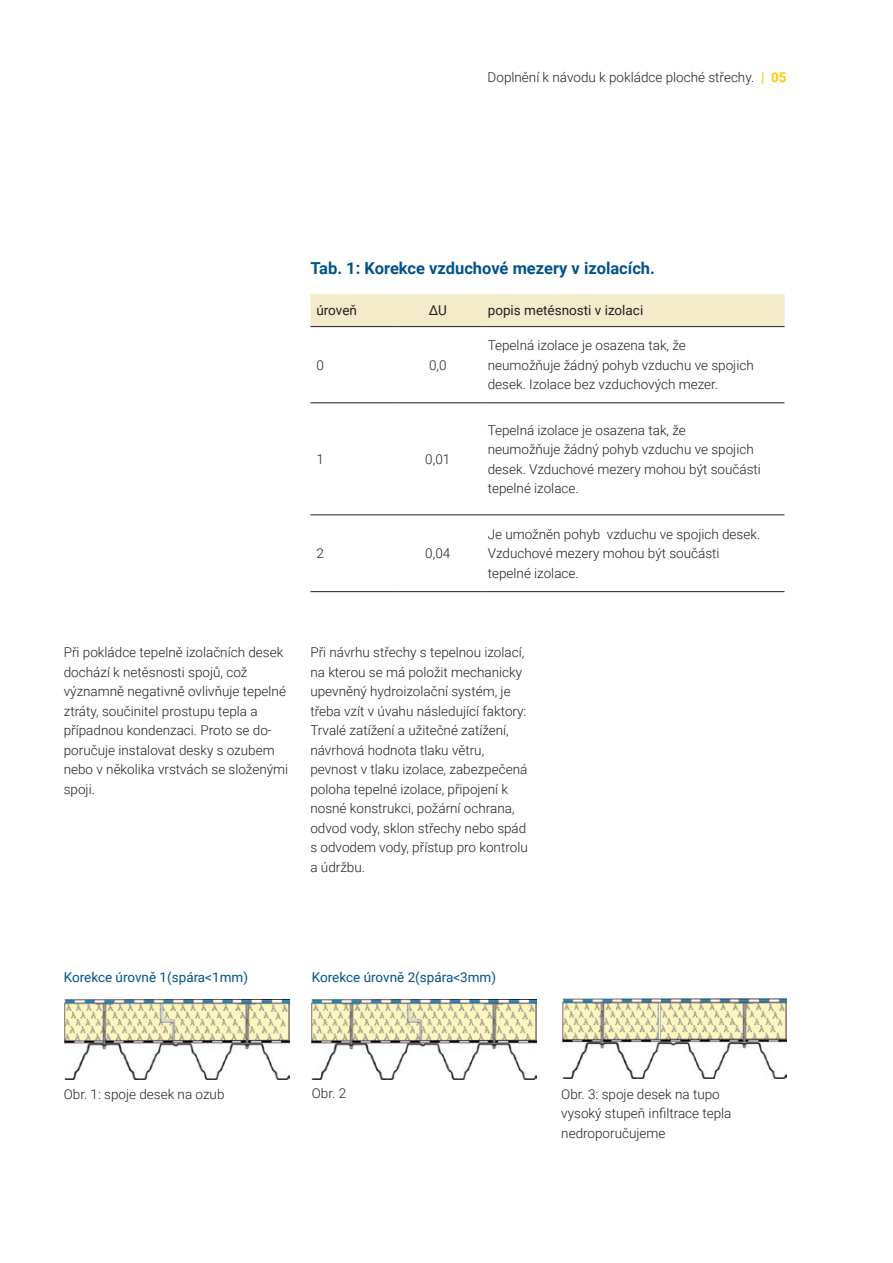
<style>
.page{position:relative;width:893px;height:1263px;background:#fff}
.page>*{position:absolute;margin:0;border:0;box-sizing:border-box;transform-origin:0 0}
.t1{font:700 16.5px "Roboto";color:#005489}
.t2{font:300 13.5px/19.5px "Roboto";color:#231f20}
.t3{font:13.5px "Roboto";color:#005489}
.t4{font:13.5px "Roboto";color:#231f20}
.s1{font-weight:700;color:#feca0a}
</style>
<div class="page">
<img style="left:65px;top:1000px;width:224px;height:80px">
<img style="left:312px;top:999px;width:224px;height:80px">
<img style="left:562px;top:998px;width:225px;height:81px">
<div style="left:310px;top:294px;width:474px;height:32px;background:#f3ebca"></div>
<svg style="left:482px;top:327px;width:302px;height:188px"></svg>
<hr style="left:310px;top:326px;width:84px;height:1px;background:#231f20">
<hr style="left:394px;top:326px;width:88px;height:1px;background:#231f20">
<hr style="left:482px;top:326px;width:302px;height:1px;background:#231f20">
<hr style="left:310px;top:403px;width:84px;height:1px;background:#231f20">
<hr style="left:394px;top:403px;width:88px;height:1px;background:#231f20">
<hr style="left:482px;top:403px;width:302px;height:1px;background:#231f20">
<hr style="left:310px;top:515px;width:84px;height:1px;background:#231f20">
<hr style="left:394px;top:515px;width:88px;height:1px;background:#231f20">
<hr style="left:482px;top:515px;width:302px;height:1px;background:#231f20">
<hr style="left:310px;top:591px;width:84px;height:1px;background:#231f20">
<hr style="left:394px;top:591px;width:88px;height:1px;background:#231f20">
<hr style="left:482px;top:591px;width:302px;height:1px;background:#231f20">
<p class="t2" style="left:488px;top:67px;width:301px">Doplnění k návodu k pokládce ploché střechy. <span class="s1">| 05</span></p>
<p class="t1" style="left:310px;top:257px;width:346px">Tab. 1: Korekce vzduchové mezery v izolacích.</p>
<p class="t4" style="left:316px;top:301px;width:42px">úroveň</p>
<p class="t4" style="left:429px;top:301px;width:20px">ΔU</p>
<p class="t4" style="left:488px;top:301px;width:157px">popis metésnosti v izolaci</p>
<p class="t2" style="left:316px;top:355px;width:9px">0</p>
<p class="t2" style="left:429px;top:355px;width:19px">0,0</p>
<p class="t2" style="left:316px;top:449px;width:9px">1</p>
<p class="t2" style="left:425px;top:449px;width:27px">0,01</p>
<p class="t2" style="left:316px;top:543px;width:9px">2</p>
<p class="t2" style="left:425px;top:543px;width:27px">0,04</p>
<p class="t2" style="left:488px;top:335px;width:267px">Tepelná izolace je osazena tak, že neumožňuje žádný pohyb vzduchu ve spojich desek. Izolace bez vzduchových mezer.</p>
<p class="t2" style="left:488px;top:420px;width:275px">Tepelná izolace je osazena tak, že neumožňuje žádný pohyb vzduchu ve spojich desek. Vzduchové mezery mohou být součásti tepelné izolace.</p>
<p class="t2" style="left:488px;top:524px;width:274px">Je umožněn pohyb vzduchu ve spojich desek.<br>Vzduchové mezery mohou být součásti tepelné izolace.</p>
<p class="t2" style="left:64px;top:642px;width:226px">Při pokládce tepelně izolačních desek dochází k netěsnosti spojů, což významně negativně ovlivňuje tepelné ztráty, součinitel prostupu tepla a případnou kondenzaci. Proto se do&shy;poručuje instalovat desky s ozubem nebo v několika vrstvách se složenými spoji.</p>
<p class="t2" style="left:310px;top:642px;width:219px">Při návrhu střechy s tepelnou izolací, na kterou se má položit mechanicky upevněný hydroizolační systém, je třeba vzít v úvahu následující faktory:<br>Trvalé zatížení a užitečné zatížení, návrhová hodnota tlaku větru, pevnost v tlaku izolace, zabezpečená poloha tepelné izolace, připojení k nosné konstrukci, požární ochrana, odvod vody, sklon střechy nebo spád s odvodem vody, přístup pro kontrolu a údržbu.</p>
<p class="t3" style="left:64px;top:968px;width:186px">Korekce úrovně 1(spára&lt;1mm)</p>
<p class="t3" style="left:312px;top:968px;width:186px">Korekce úrovně 2(spára&lt;3mm)</p>
<p class="t2" style="left:312px;top:1083px;width:36px">Obr. 2</p>
<p class="t2" style="left:64px;top:1084px;width:162px">Obr. 1: spoje desek na ozub</p>
<p class="t2" style="left:561px;top:1084px;width:172px">Obr. 3: spoje desek na tupo vysoký stupeň infiltrace tepla nedroporučujeme</p>
</div>
